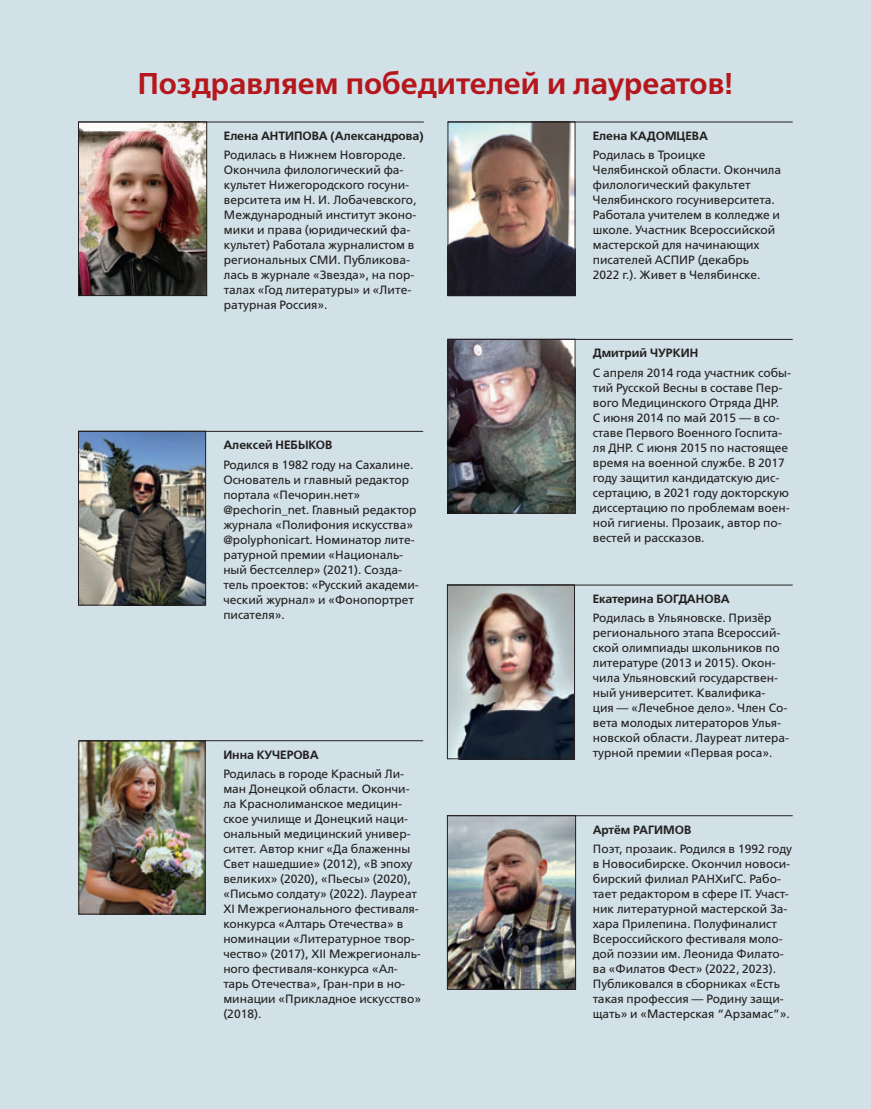
<style>
.page{position:relative;width:871px;height:1109px;background:#d1e1e7}
.page>*{position:absolute;margin:0;border:0;box-sizing:border-box;transform-origin:0 0}
.t1{font:30px "Free Set Demi C";color:#b4181d}
.t2{font:12px/15px "Free Set C";color:#231f20}
.t3{font:12px "Free Set Demi C";color:#231f20}
</style>
<div class="page">
<img style="left:449px;top:587px;width:124px;height:170px">
<div style="left:447px;top:585px;width:128px;height:174px;border:1px solid #231f20"></div>
<hr style="left:447px;top:585px;width:346px;height:1px;background:#231f20">
<img style="left:81px;top:743px;width:122px;height:169px">
<div style="left:79px;top:741px;width:126px;height:173px;border:1px solid #231f20"></div>
<hr style="left:79px;top:740px;width:344px;height:1px;background:#231f20">
<img style="left:450px;top:341px;width:123px;height:170px">
<div style="left:448px;top:339px;width:127px;height:174px;border:1px solid #231f20"></div>
<hr style="left:448px;top:339px;width:345px;height:1px;background:#231f20">
<img style="left:80px;top:433px;width:124px;height:170px">
<div style="left:78px;top:431px;width:128px;height:174px;border:1px solid #231f20"></div>
<hr style="left:78px;top:431px;width:345px;height:1px;background:#231f20">
<img style="left:80px;top:124px;width:125px;height:170px">
<div style="left:78px;top:122px;width:129px;height:174px;border:1px solid #231f20"></div>
<hr style="left:78px;top:122px;width:346px;height:1px;background:#231f20">
<img style="left:450px;top:124px;width:123px;height:170px">
<div style="left:448px;top:122px;width:127px;height:174px;border:1px solid #231f20"></div>
<hr style="left:448px;top:122px;width:345px;height:1px;background:#231f20">
<img style="left:449px;top:817px;width:125px;height:171px">
<div style="left:447px;top:815px;width:129px;height:175px;border:1px solid #231f20"></div>
<hr style="left:447px;top:815px;width:346px;height:1px;background:#231f20">
<h1 class="t1" style="left:138px;top:71px;width:597px">Поздравляем победителей и лауреатов!</h1>
<p class="t3" style="left:224px;top:131px;width:201px">Елена АНТИПОВА (Александрова)</p>
<p class="t2" style="left:224px;top:149px;width:194px">Родилась в Нижнем Новгороде.<br>Окончила филологический фа&shy;культет Нижегородского госуни&shy;верситета им Н. И. Лобачевского,<br>Международный институт эконо&shy;мики и права (юридический фа&shy;культет) Работала журналистом в региональных СМИ. Публикова&shy;лась в журнале «Звезда», на пор&shy;талах «Год литературы» и «Лите&shy;ратурная Россия».</p>
<p class="t3" style="left:223px;top:440px;width:111px">Алексей НЕБЫКОВ</p>
<p class="t2" style="left:223px;top:458px;width:197px">Родился в 1982 году на Сахалине.<br>Основатель и главный редактор портала «Печорин.нет» @pechorin_net. Главный редактор журнала «Полифония искусства» @polyphonicart. Номинатор лите&shy;ратурной премии «Националь&shy;ный бестселлер» (2021). Созда&shy;тель проектов: «Русский академи&shy;ческий журнал» и «Фонопортрет писателя».</p>
<p class="t3" style="left:593px;top:131px;width:117px">Елена КАДОМЦЕВА</p>
<p class="t2" style="left:593px;top:149px;width:190px">Родилась в Троицке<br>Челябинской области. Окончила филологический факультет<br>Челябинского госуниверситета.<br>Работала учителем в колледже и школе. Участник Всероссийской мастерской для начинающих писателей АСПИР (декабрь<br>2022 г.). Живет в Челябинске.</p>
<p class="t3" style="left:593px;top:348px;width:107px">Дмитрий ЧУРКИН</p>
<p class="t2" style="left:593px;top:366px;width:200px">С апреля 2014 года участник собы&shy;тий Русской Весны в составе Пер&shy;вого Медицинского Отряда ДНР.<br>С июня 2014 по май 2015 — в со&shy;ставе Первого Военного Госпита&shy;ля ДНР. С июня 2015 по настоящее время на военной службе. В 2017 году защитил кандидатскую дис&shy;сертацию, в 2021 году докторскую диссертацию по проблемам воен&shy;ной гигиены. Прозаик, автор по&shy;вестей и рассказов.</p>
<p class="t3" style="left:593px;top:594px;width:138px">Екатерина БОГДАНОВА</p>
<p class="t2" style="left:593px;top:612px;width:198px">Родилась в Ульяновске. Призёр регионального этапа Всероссий&shy;ской олимпиады школьников по литературе (2013 и 2015). Окон&shy;чила Ульяновский государствен&shy;ный университет. Квалифика&shy;ция — «Лечебное дело». Член Со&shy;вета молодых литераторов Улья&shy;новской области. Лауреат литера-</p>
<p class="t3" style="left:223px;top:750px;width:97px">Инна КУЧЕРОВА</p>
<p class="t2" style="left:593px;top:747px;width:181px">турной премии «Первая роса».</p>
<p class="t2" style="left:223px;top:767px;width:199px">Родилась в городе Красный Ли&shy;ман Донецкой области. Окончи&shy;ла Краснолиманское медицин&shy;ское училище и Донецкий наци&shy;ональный медицинский универ&shy;ситет. Автор книг «Да блаженны<br>Свет нашедшие» (2012), «В эпоху великих» (2020), «Пьесы» (2020), «Письмо солдату» (2022). Лауреат<br>XI Межрегионального фестиваля&shy;конкурса «Алтарь Отечества» в номинации «Литературное твор&shy;чество» (2017), XII Межрегиональ&shy;ного фестиваля-конкурса «Ал&shy;тарь Отечества», Гран-при в но&shy;минации «Прикладное искусство» (2018).</p>
<p class="t3" style="left:593px;top:825px;width:100px">Артём РАГИМОВ</p>
<p class="t2" style="left:593px;top:842px;width:201px">Поэт, прозаик. Родился в 1992 году в Новосибирске. Окончил новоси&shy;бирский филиал РАНХиГС. Рабо&shy;тает редактором в сфере IT. Участ&shy;ник литературной мастерской За&shy;хара Прилепина. Полуфиналист<br>Всероссийского фестиваля моло&shy;дой поэзии им. Леонида Филато&shy;ва «Филатов Фест» (2022, 2023).<br>Публиковался в сборниках «Есть такая профессия — Родину защи&shy;щать» и «Мастерская “Арзамас”».</p>
</div>
